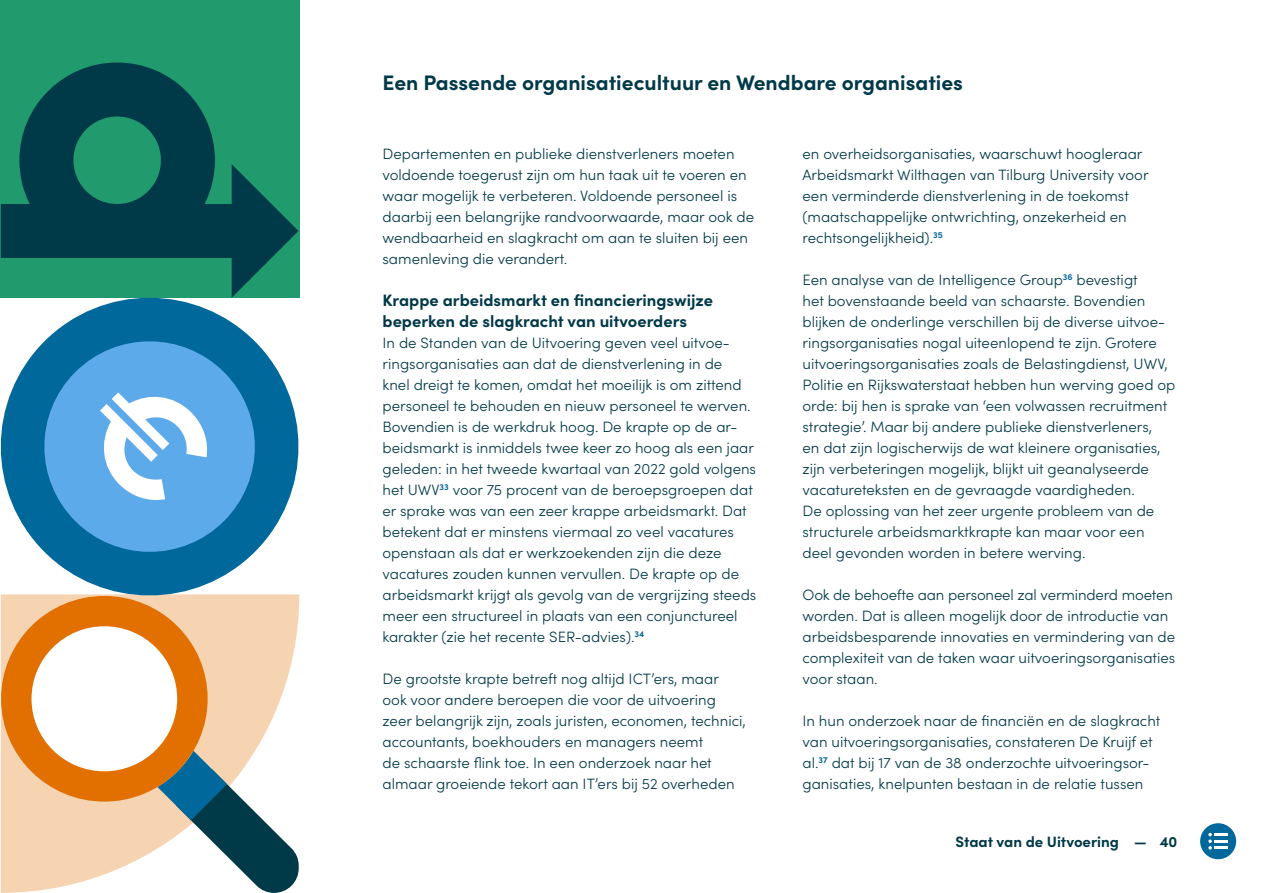
<style>
.page{position:relative;width:1263px;height:893px;background:#fff}
.page>*{position:absolute;margin:0;border:0;box-sizing:border-box;transform-origin:0 0}
.t1{font:700 21px "Sofia Pro";color:#003948}
.t2{font:700 16.5px/21px "Sofia Pro";color:#003948}
.t3{font:300 15px/21px "Sofia Pro";color:#003948}
.t4{font:700 15px "Sofia Pro";color:#003948}
</style>
<div class="page">
<div style="left:0;top:0;width:299px;height:298px;background:#219a6d"></div>
<svg style="left:1px;top:63px;width:297px;height:220px;fill:#003948"></svg>
<svg style="left:0;top:283px;width:300px;height:327px"></svg>
<svg style="left:34px;top:331px;width:231px;height:231px;background:#2d86be"></svg>
<svg style="left:1px;top:596px;width:298px;height:297px"></svg>
<div style="left:1200px;top:823px;width:36px;height:36px;background:#01689b;border-radius:50%"></div>
<svg style="left:1208px;top:833px;width:4px;height:17px"></svg>
<hr style="left:1214px;top:833px;width:14px;height:3px;background:#fff">
<hr style="left:1214px;top:840px;width:14px;height:3px;background:#fff">
<hr style="left:1214px;top:846px;width:14px;height:3px;background:#fff">
<div style="left:73px;top:366px;width:149px;height:149px;background:#5daaeb"></div>
<h1 class="t1" style="left:382px;top:67px;width:582px">Een Passende organisatiecultuur en Wendbare organisaties</h1>
<p class="t3" style="left:382px;top:142px;width:373px">Departementen en publieke dienstverleners moeten voldoende toegerust zijn om hun taak uit te voeren en waar mogelijk te verbeteren. Voldoende personeel is daarbij een belangrijke randvoorwaarde, maar ook de wendbaarheid en slagkracht om aan te sluiten bij een samenleving die verandert.</p>
<p class="t2" style="left:382px;top:288px;width:332px">Krappe arbeidsmarkt en financieringswijze beperken de slagkracht van uitvoerders</p>
<p class="t3" style="left:382px;top:331px;width:375px">In de Standen van de Uitvoering geven veel uitvoe&shy;ringsorganisaties aan dat de dienstverlening in de<br>knel dreigt te komen, omdat het moeilijk is om zittend personeel te behouden en nieuw personeel te werven.<br>Bovendien is de werkdruk hoog. De krapte op de ar&shy;beidsmarkt is inmiddels twee keer zo hoog als een jaar geleden: in het tweede kwartaal van 2022 gold volgens het UWV<sup>33</sup> voor 75 procent van de beroepsgroepen dat er sprake was van een zeer krappe arbeidsmarkt. Dat betekent dat er minstens viermaal zo veel vacatures openstaan als dat er werkzoekenden zijn die deze vacatures zouden kunnen vervullen. De krapte op de arbeidsmarkt krijgt als gevolg van de vergrijzing steeds meer een structureel in plaats van een conjunctureel karakter (zie het recente SER-advies).<sup>34</sup></p>
<p class="t3" style="left:383px;top:667px;width:365px">De grootste krapte betreft nog altijd ICT’ers, maar ook voor andere beroepen die voor de uitvoering zeer belangrijk zijn, zoals juristen, economen, technici, accountants, boekhouders en managers neemt<br>de schaarste flink toe. In een onderzoek naar het almaar groeiende tekort aan IT’ers bij 52 overheden</p>
<p class="t3" style="left:802px;top:142px;width:348px">en overheidsorganisaties, waarschuwt hoogleraar Arbeidsmarkt Wilthagen van Tilburg University voor een verminderde dienstverlening in de toekomst (maatschappelijke ontwrichting, onzekerheid en rechtsongelijkheid).<sup>35</sup></p>
<p class="t3" style="left:802px;top:268px;width:374px">Een analyse van de Intelligence Group<sup>36</sup> bevestigt<br>het bovenstaande beeld van schaarste. Bovendien blijken de onderlinge verschillen bij de diverse uitvoe&shy;ringsorganisaties nogal uiteenlopend te zijn. Grotere uitvoeringsorganisaties zoals de Belastingdienst, UWV, Politie en Rijkswaterstaat hebben hun werving goed op orde: bij hen is sprake van ‘een volwassen recruitment strategie’. Maar bij andere publieke dienstverleners,<br>en dat zijn logischerwijs de wat kleinere organisaties, zijn verbeteringen mogelijk, blijkt uit geanalyseerde vacatureteksten en de gevraagde vaardigheden.<br>De oplossing van het zeer urgente probleem van de structurele arbeidsmarktkrapte kan maar voor een deel gevonden worden in betere werving.</p>
<p class="t3" style="left:802px;top:583px;width:374px">Ook de behoefte aan personeel zal verminderd moeten worden. Dat is alleen mogelijk door de introductie van arbeidsbesparende innovaties en vermindering van de complexiteit van de taken waar uitvoeringsorganisaties voor staan.</p>
<p class="t3" style="left:802px;top:709px;width:359px">In hun onderzoek naar de financiën en de slagkracht van uitvoeringsorganisaties, constateren De Kruijf et al.<sup>37</sup> dat bij 17 van de 38 onderzochte uitvoeringsor&shy;ganisaties, knelpunten bestaan in de relatie tussen</p>
<p class="t4" style="left:955px;top:830px;width:223px">Staat van de Uitvoering — 40</p>
</div>
